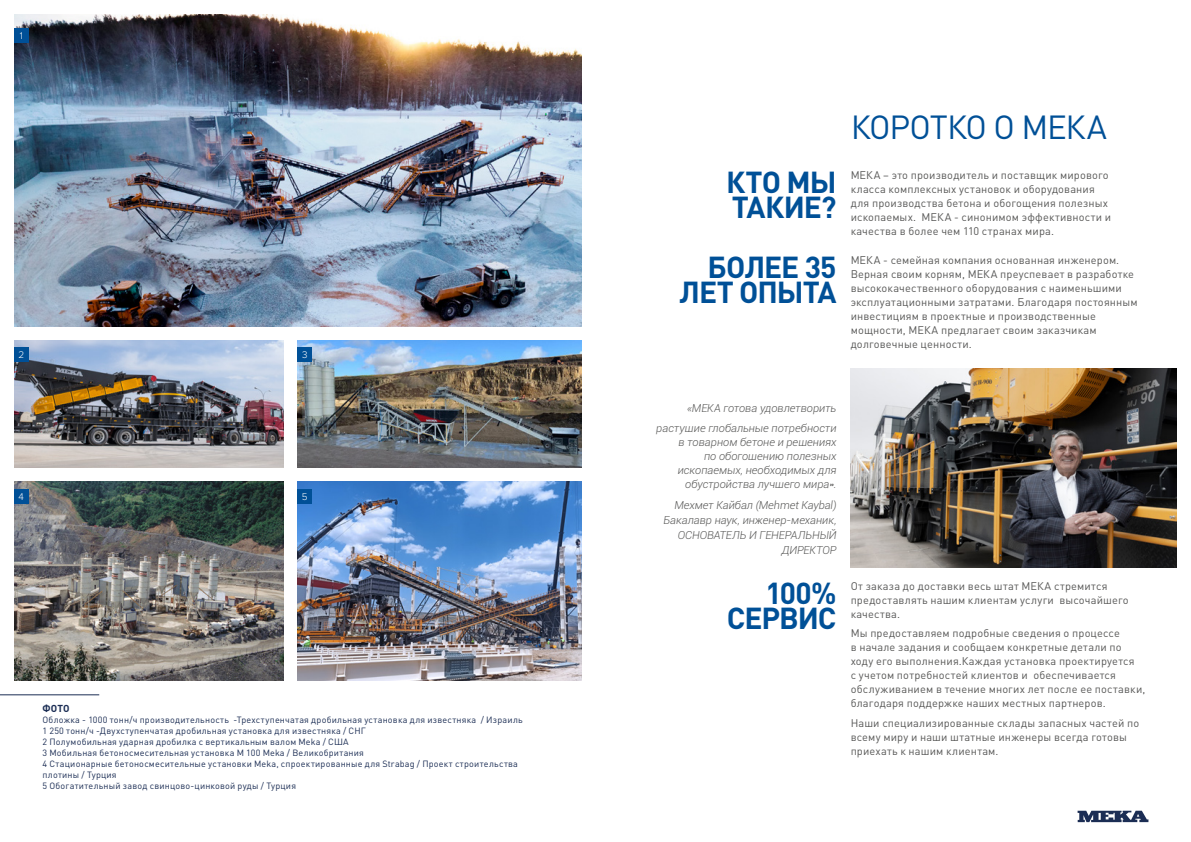
<style>
.page{position:relative;width:1191px;height:842px;background:#fff}
.page>*{position:absolute;margin:0;border:0;box-sizing:border-box;transform-origin:0 0}
.t1{font:33px "DIN Pro";letter-spacing:-.035em;color:#005097}
.t2{font:700 30px/25px "DIN Pro";letter-spacing:-.035em;color:#005097;text-align:right}
.t3{font:11px/14px "DIN Pro";letter-spacing:.01em;color:#575756}
.t4{font:italic 300 11px/14px "Roboto";color:#575756;text-align:right}
.t5{font:300 10px "Proxima Nova";color:#fff}
.t6{font:700 10px "DIN Pro";color:#1b2d54}
.t7{font:9px/11px "DIN Pro";letter-spacing:.025em;color:#1b2d54}
</style>
<div class="page">
<img style="left:14px;top:14px;width:567px;height:312px">
<img style="left:298px;top:482px;width:283px;height:198px">
<img style="left:851px;top:369px;width:325px;height:198px">
<svg style="left:1077px;top:811px;width:71px;height:11px"></svg>
<hr style="left:0;top:694px;width:99px;height:1px;background:#1b2d54">
<img style="left:14px;top:482px;width:269px;height:198px">
<img style="left:14px;top:340px;width:269px;height:128px">
<img style="left:298px;top:340px;width:283px;height:128px">
<div style="left:14px;top:28px;width:14px;height:15px;background:#005097"></div>
<div style="left:14px;top:347px;width:14px;height:14px;background:#005097"></div>
<div style="left:298px;top:347px;width:14px;height:14px;background:#005097"></div>
<div style="left:298px;top:489px;width:14px;height:14px;background:#005097"></div>
<div style="left:14px;top:489px;width:14px;height:14px;background:#005097"></div>
<p class="t5" style="left:20px;top:30px;width:5px">1</p>
<p class="t5" style="left:18px;top:349px;width:7px">2</p>
<p class="t5" style="left:302px;top:349px;width:7px">3</p>
<p class="t5" style="left:19px;top:491px;width:7px">4</p>
<p class="t5" style="left:302px;top:491px;width:7px">5</p>
<p class="t6" style="left:43px;top:701px;width:29px">ФОТО</p>
<p class="t7" style="left:43px;top:713px;width:481px">Обложка - 1000 тонн/ч производительность -Трехступенчатая дробильная установка для известняка / Израиль 1 250 тонн/ч -Двухступенчатая дробильная установка для известняка / СНГ<br>2 Полумобильная ударная дробилка с вертикальным валом Meka / США<br>3 Мобильная бетоносмесительная установка M 100 Meka / Великобритания<br>4 Стационарные бетоносмесительные установки Meka, спроектированные для Strabag / Проект строительства плотины / Турция<br>5 Обогатительный завод свинцово-цинковой руды / Турция</p>
<h2 class="t2" style="left:726px;top:168px;width:112px;text-align:left">КТО МЫ<br>ТАКИЕ?</h2>
<h2 class="t2" style="left:679px;top:253px;width:158px">БОЛЕЕ 35<br>ЛЕТ ОПЫТА</h2>
<h1 class="t1" style="left:850px;top:104px;width:258px">КОРОТКО О МЕКА</h1>
<p class="t3" style="left:850px;top:167px;width:262px">МЕКА – это производитель и поставщик мирового класса комплексных установок и оборудования для производства бетона и обогощения полезных ископаемых. МЕКА - синонимом эффективности и качества в более чем 110 странах мира.</p>
<p class="t3" style="left:850px;top:252px;width:288px">МЕКА - семейная компания основанная инженером.<br>Верная своим корням, МЕКА преуспевает в разработке высококачественного оборудования с наименьшими эксплуатационными затратами. Благодаря постоянным инвестициям в проектные и производственные мощности, МЕКА предлагает своим заказчикам долговечные ценности.</p>
<p class="t4" style="left:656px;top:398px;width:182px;line-height:19.7px">«МЕКА готова удовлетворить растущие глобальные потребности</p>
<p class="t4" style="left:677px;top:435px;width:160px">в товарном бетоне и решениях по обогощению полезных ископаемых, необходимых для обустройства лучшего мира».</p>
<p class="t4" style="left:663px;top:497px;width:174px;line-height:15px">Мехмет Кайбал (Mehmet Kaybal)<br>Бакалавр наук, инженер-механик,<br>ОСНОВАТЕЛЬ И ГЕНЕРАЛЬНЫЙ<br>ДИРЕКТОР</p>
<h2 class="t2" style="left:727px;top:579px;width:111px">100%<br>СЕРВИС</h2>
<p class="t3" style="left:850px;top:578px;width:279px">От заказа до доставки весь штат МЕКА стремится предоставлять нашим клиентам услуги высочайшего качества.</p>
<p class="t3" style="left:850px;top:626px;width:296px">Мы предоставляем подробные сведения о процессе<br>в начале задания и сообщаем конкретные детали по ходу его выполнения.Каждая установка проектируется<br>с учетом потребностей клиентов и обеспечивается обслуживанием в течение многих лет после ее поставки, благодаря поддержке наших местных партнеров.</p>
<p class="t3" style="left:850px;top:715px;width:290px">Наши специализированные склады запасных частей по всему миру и наши штатные инженеры всегда готовы приехать к нашим клиентам.</p>
</div>
